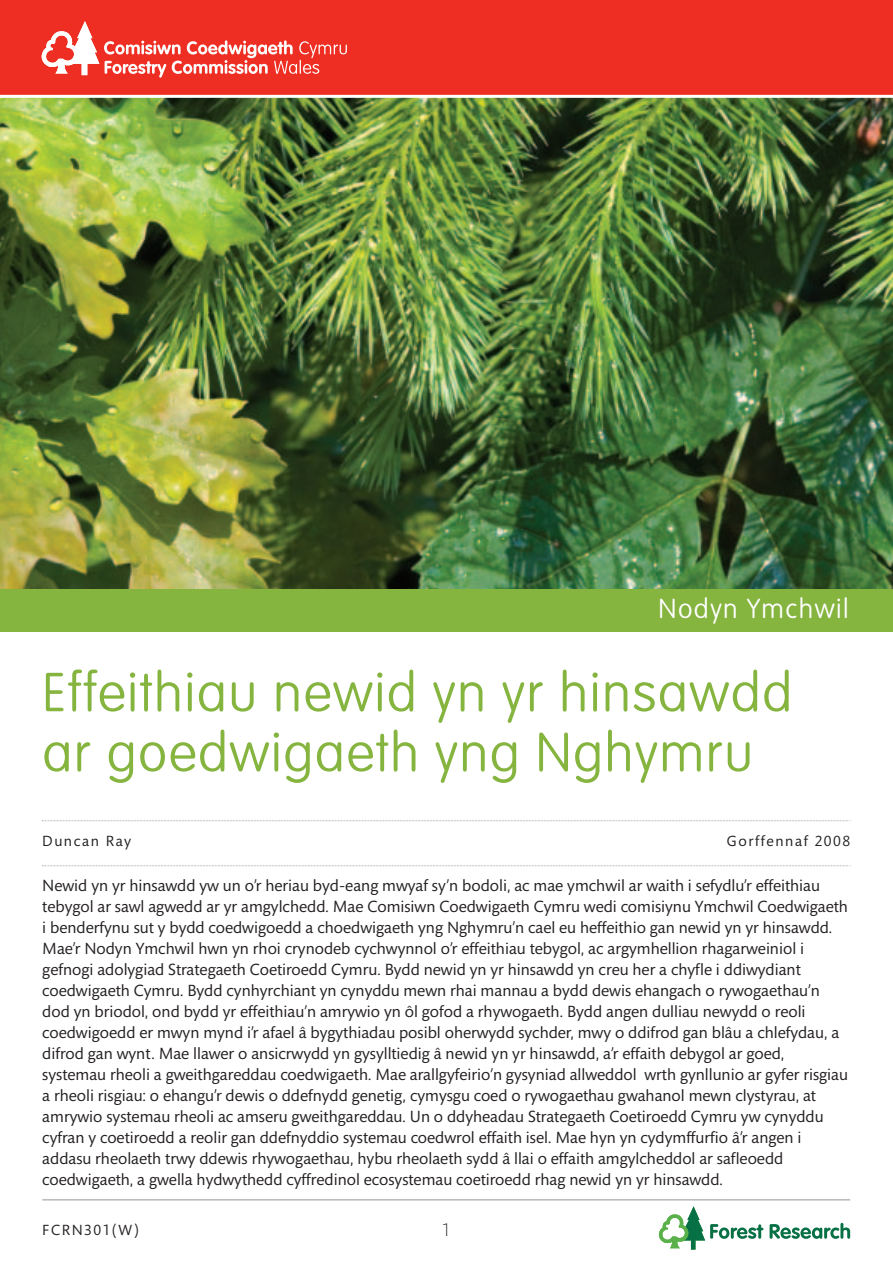
<style>
.page{position:relative;width:893px;height:1263px;background:#fff}
.page>*{position:absolute;margin:0;border:0;box-sizing:border-box;transform-origin:0 0}
.t1{font:100 54px/60px "VAG Rounded";letter-spacing:.025em;color:#85b43f}
.t2{font:100 27px "VAG Rounded";letter-spacing:.055em;color:#fff}
.t3{font:300 18px "Mundo Sans";color:#231f20}
.t4{font:16.5px/21px "Mundo Sans";color:#231f20}
.t5{font:15px "Mundo Sans";letter-spacing:.105em;color:#231f20}
</style>
<div class="page">
<hr style="left:42px;top:1199px;width:808px;height:1px;background:#939598">
<img style="left:0;top:98px;width:893px;height:492px">
<div style="left:0;top:0;width:893px;height:96px;background:#ee2e22"></div>
<svg style="left:42px;top:21px;width:305px;height:57px"></svg>
<hr style="left:0;top:95px;width:893px;height:3px;background:#fff">
<div style="left:0;top:590px;width:893px;height:42px;background:#85b43f"></div>
<svg style="left:42px;top:820px;width:809px;height:1px"></svg>
<svg style="left:42px;top:865px;width:809px;height:1px"></svg>
<svg style="left:659px;top:1206px;width:104px;height:43px"></svg>
<svg style="left:770px;top:1223px;width:80px;height:16px"></svg>
<h2 class="t2" style="left:659px;top:597px;width:192px">Nodyn Ymchwil</h2>
<h1 class="t1" style="left:42px;top:664px;width:751px">Effeithiau newid yn yr hinsawdd ar goedwigaeth yng Nghymru</h1>
<p class="t5" style="left:42px;top:835px;width:90px">Duncan Ray</p>
<p class="t5" style="left:727px;top:835px;width:125px">Gorffennaf 2008</p>
<p class="t4" style="left:42px;top:877px;width:807px">Newid yn yr hinsawdd yw un o’r heriau byd-eang mwyaf sy’n bodoli, ac mae ymchwil ar waith i sefydlu’r effeithiau tebygol ar sawl agwedd ar yr amgylchedd. Mae Comisiwn Coedwigaeth Cymru wedi comisiynu Ymchwil Coedwigaeth i benderfynu sut y bydd coedwigoedd a choedwigaeth yng Nghymru’n cael eu heffeithio gan newid yn yr hinsawdd.<br>Mae’r Nodyn Ymchwil hwn yn rhoi crynodeb cychwynnol o’r effeithiau tebygol, ac argymhellion rhagarweiniol i gefnogi adolygiad Strategaeth Coetiroedd Cymru. Bydd newid yn yr hinsawdd yn creu her a chyfle i ddiwydiant coedwigaeth Cymru. Bydd cynhyrchiant yn cynyddu mewn rhai mannau a bydd dewis ehangach o rywogaethau’n dod yn briodol, ond bydd yr effeithiau’n amrywio yn ôl gofod a rhywogaeth. Bydd angen dulliau newydd o reoli coedwigoedd er mwyn mynd i’r afael â bygythiadau posibl oherwydd sychder, mwy o ddifrod gan blâu a chlefydau, a difrod gan wynt. Mae llawer o ansicrwydd yn gysylltiedig â newid yn yr hinsawdd, a’r effaith debygol ar goed, systemau rheoli a gweithgareddau coedwigaeth. Mae arallgyfeirio’n gysyniad allweddol wrth gynllunio ar gyfer risgiau a rheoli risgiau: o ehangu’r dewis o ddefnydd genetig, cymysgu coed o rywogaethau gwahanol mewn clystyrau, at amrywio systemau rheoli ac amseru gweithgareddau. Un o ddyheadau Strategaeth Coetiroedd Cymru yw cynyddu cyfran y coetiroedd a reolir gan ddefnyddio systemau coedwrol effaith isel. Mae hyn yn cydymffurfio â’r angen i addasu rheolaeth trwy ddewis rhywogaethau, hybu rheolaeth sydd â llai o effaith amgylcheddol ar safleoedd coedwigaeth, a gwella hydwythedd cyffredinol ecosystemau coetiroedd rhag newid yn yr hinsawdd.</p>
<p class="t5" style="left:42px;top:1224px;width:98px">FCRN301(W)</p>
<p class="t3" style="left:442px;top:1223px;width:11px">1</p>
</div>
